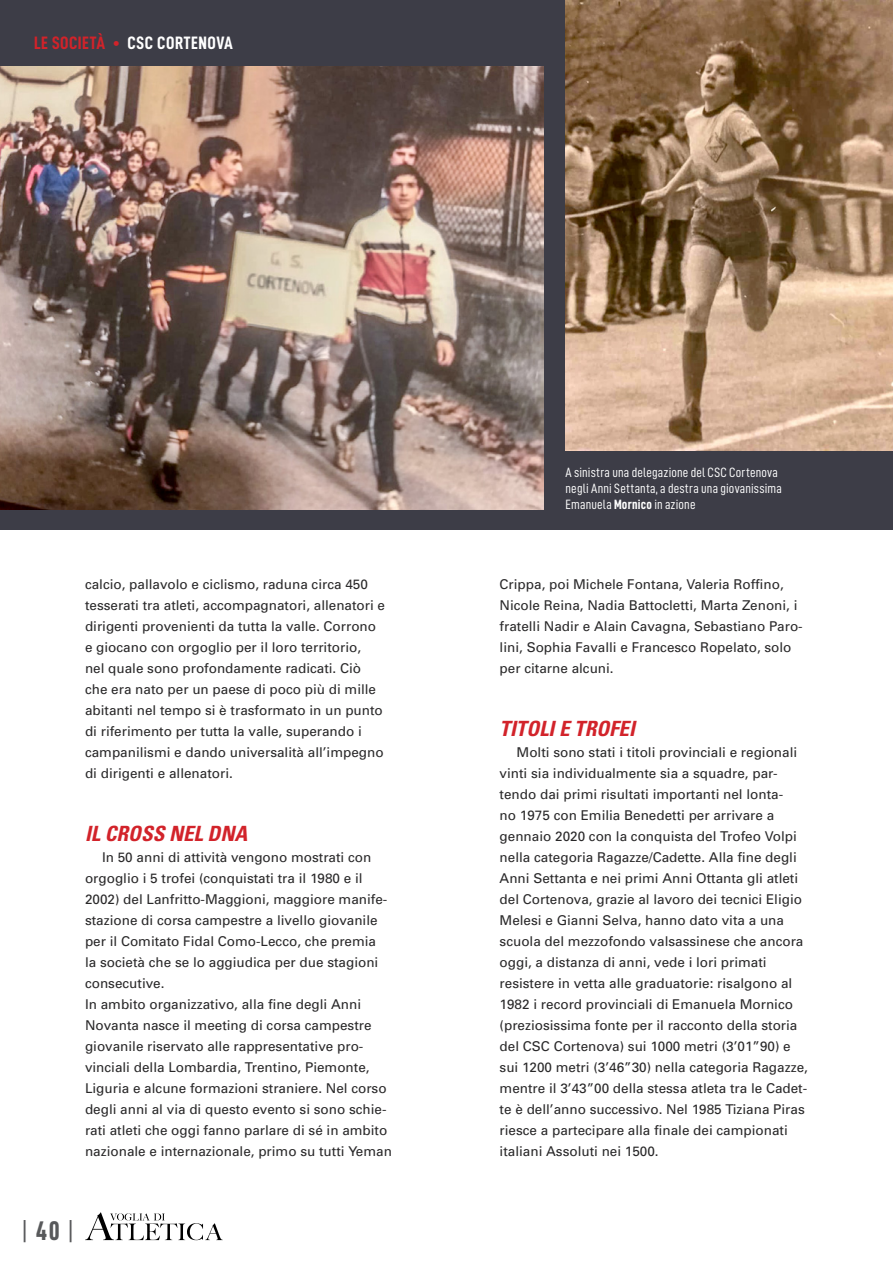
<style>
.page{position:relative;width:893px;height:1263px;background:#fff}
.page>*{position:absolute;margin:0;border:0;box-sizing:border-box;transform-origin:0 0}
.t1{font:27px "D DIN Condensed";color:#58595b}
.t2{font:italic 700 condensed 21px "Univers";color:#d2232a}
.t3{font:18px "D DIN Condensed Bold";letter-spacing:.025em;color:#fff}
.t4{font:13.5px/21px "Univers";color:#292829}
.t5{font:13.5px/16.2px "D DIN Condensed";letter-spacing:.01em;color:#fff}
.s1{color:#d2232a}
.s2{font-family:"D DIN Condensed Bold"}
</style>
<div class="page">
<svg style="left:85px;top:1212px;width:138px;height:28px"></svg>
<div style="left:0;top:0;width:893px;height:529px;background:#3d3d47"></div>
<img style="left:566px;top:0;width:327px;height:451px">
<img style="left:0;top:67px;width:543px;height:442px">
<h3 class="t3" style="left:34px;top:33px;width:200px"><span class="s1">LE SOCIETÀ •</span> CSC CORTENOVA</h3>
<p class="t4" style="left:85px;top:574px;width:302px">calcio, pallavolo e ciclismo, raduna circa 450 tesserati tra atleti, accompagnatori, allenatori e dirigenti provenienti da tutta la valle. Corrono e giocano con orgoglio per il loro territorio,<br>nel quale sono profondamente radicati. Ciò che era nato per un paese di poco più di mille abitanti nel tempo si è trasformato in un punto di riferimento per tutta la valle, superando i campanilismi e dando universalità all’impegno di dirigenti e allenatori.</p>
<h2 class="t2" style="left:85px;top:821px;width:164px">IL CROSS NEL DNA</h2>
<p class="t4" style="left:85px;top:847px;width:308px;text-indent:17px">In 50 anni di attività vengono mostrati con orgoglio i 5 trofei (conquistati tra il 1980 e il 2002) del Lanfritto-Maggioni, maggiore manife&shy;stazione di corsa campestre a livello giovanile per il Comitato Fidal Como-Lecco, che premia<br>la società che se lo aggiudica per due stagioni consecutive.<br>In ambito organizzativo, alla fine degli Anni Novanta nasce il meeting di corsa campestre giovanile riservato alle rappresentative pro&shy;vinciali della Lombardia, Trentino, Piemonte, Liguria e alcune formazioni straniere. Nel corso degli anni al via di questo evento si sono schie&shy;rati atleti che oggi fanno parlare di sé in ambito nazionale e internazionale, primo su tutti Yeman</p>
<h1 class="t1" style="left:21px;top:1216px;width:55px">| <span class="s2">40</span> |</h1>
<p class="t5" style="left:566px;top:464px;width:218px">A sinistra una delegazione del CSC Cortenova negli Anni Settanta, a destra una giovanissima<br>Emanuela <span class="s2">Mornico</span> in azione</p>
<p class="t4" style="left:500px;top:574px;width:305px">Crippa, poi Michele Fontana, Valeria Roffino, Nicole Reina, Nadia Battocletti, Marta Zenoni, i fratelli Nadir e Alain Cavagna, Sebastiano Paro&shy;lini, Sophia Favalli e Francesco Ropelato, solo per citarne alcuni.</p>
<h2 class="t2" style="left:500px;top:716px;width:137px">TITOLI E TROFEI</h2>
<p class="t4" style="left:500px;top:742px;width:310px;text-indent:17px">Molti sono stati i titoli provinciali e regionali vinti sia individualmente sia a squadre, par&shy;tendo dai primi risultati importanti nel lonta-<br>no 1975 con Emilia Benedetti per arrivare a gennaio 2020 con la conquista del Trofeo Volpi nella categoria Ragazze/Cadette. Alla fine degli Anni Settanta e nei primi Anni Ottanta gli atleti del Cortenova, grazie al lavoro dei tecnici Eligio Melesi e Gianni Selva, hanno dato vita a una scuola del mezzofondo valsassinese che ancora oggi, a distanza di anni, vede i lori primati resistere in vetta alle graduatorie: risalgono al 1982 i record provinciali di Emanuela Mornico (preziosissima fonte per il racconto della storia del CSC Cortenova) sui 1000 metri (3’01”90) e sui 1200 metri (3’46”30) nella categoria Ragazze, mentre il 3’43”00 della stessa atleta tra le Cadet&shy;te è dell’anno successivo. Nel 1985 Tiziana Piras riesce a partecipare alla finale dei campionati italiani Assoluti nei 1500.</p>
</div>
